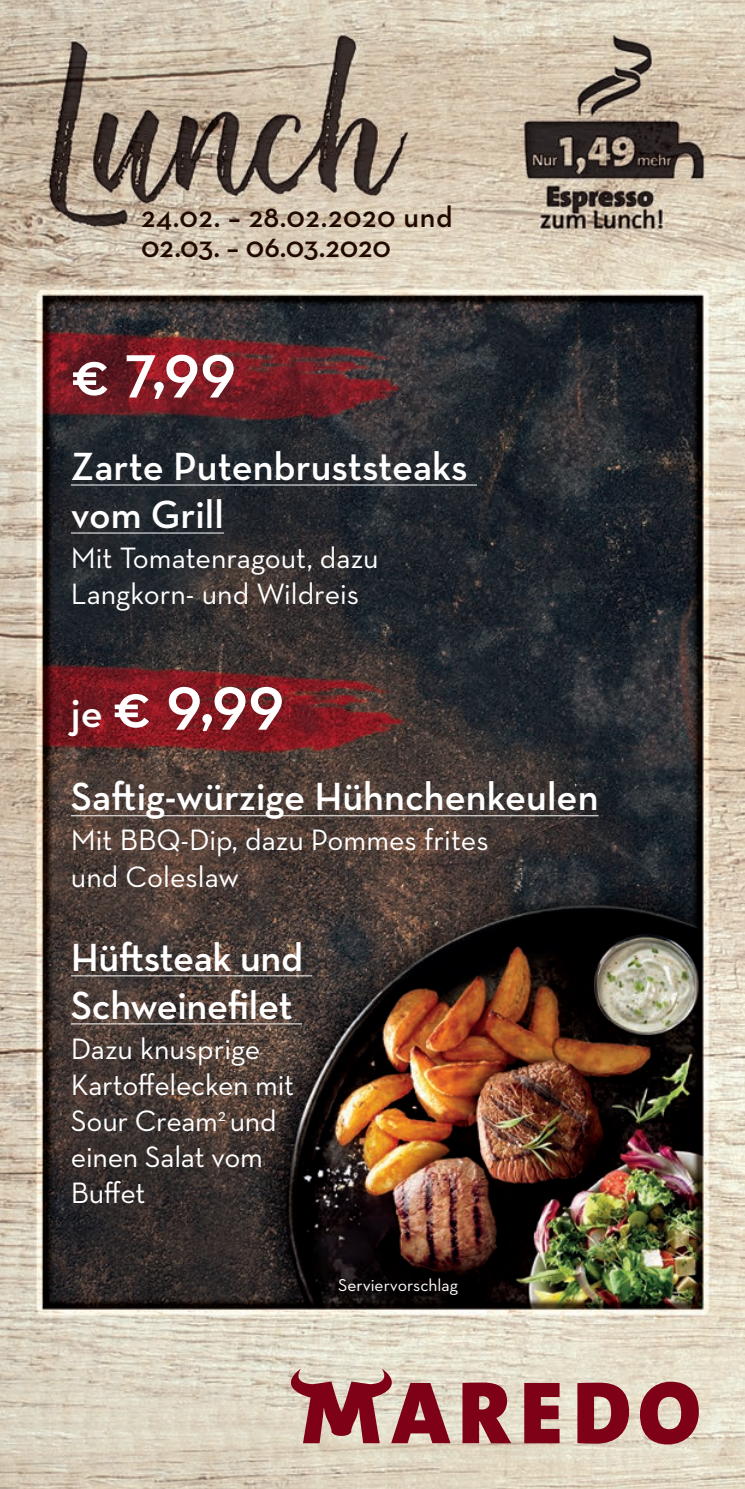
<style>
.page{position:relative;width:745px;height:1489px;background:#fff}
.page>*{position:absolute;margin:0;border:0;box-sizing:border-box;transform-origin:0 0}
.t1{font:600 69.5px "Neutraface Text";color:#fff}
.t2{font:600 40px/48px "Neutraface Text";letter-spacing:-.005em;color:#fff}
.t3{font:30px/36px "Neutraface Text";letter-spacing:-.005em;color:#fff}
.t4{font:600 30px/30px "Neutraface Text";letter-spacing:.015em;color:#220900}
.t5{font:17.5px "Neutraface Text";color:#fff}
.s1{font-size:63.75px}
.s2{font-size:42px}
</style>
<div class="page">
<img style="left:0;top:0;width:744px;height:1488px">
<svg style="left:291px;top:1368px;width:159px;height:74px;background:#b27274"></svg>
<svg style="left:462px;top:1382px;width:49px;height:60px;background:#983845"></svg>
<svg style="left:524px;top:1382px;width:35px;height:60px;background:#912938"></svg>
<svg style="left:577px;top:1382px;width:51px;height:61px;background:#993b46"></svg>
<svg style="left:639px;top:1381px;width:59px;height:63px;background:#a45159"></svg>
<hr style="left:71px;top:484px;width:405px;height:1px;background:#fff">
<hr style="left:71px;top:532px;width:153px;height:1px;background:#fff">
<hr style="left:71px;top:815px;width:527px;height:1px;background:#fff">
<hr style="left:71px;top:975px;width:241px;height:1px;background:#fff">
<hr style="left:71px;top:1023px;width:231px;height:1px;background:#fff">
<p class="t4" style="left:141px;top:202px;width:313px">24.02. – 28.02.2020 und<br>02.03. – 06.03.2020</p>
<h1 class="t1" style="left:71px;top:324px;width:167px"><span class="s1">€</span> 7,99</h1>
<h2 class="t2" style="left:71px;top:441px;width:398px">Zarte Putenbruststeaks vom Grill</h2>
<p class="t3" style="left:71px;top:539px;width:309px">Mit Tomatenragout, dazu<br>Langkorn- und Wildreis</p>
<h1 class="t1" style="left:71px;top:656px;width:215px"><span class="s2">je</span> <span class="s1">€</span> 9,99</h1>
<h2 class="t2" style="left:71px;top:772px;width:528px">Saftig-würzige Hühnchenkeulen</h2>
<p class="t3" style="left:71px;top:821px;width:419px">Mit BBQ-Dip, dazu Pommes frites und Coleslaw</p>
<h2 class="t2" style="left:71px;top:932px;width:233px">Hüftsteak und<br>Schweinefilet</h2>
<p class="t3" style="left:71px;top:1029px;width:224px">Dazu knusprige<br>Kartoffelecken mit<br>Sour Cream<sup>2</sup> und einen Salat vom<br>Buffet</p>
<p class="t5" style="left:338px;top:1274px;width:121px">Serviervorschlag</p>
<p class="t5" style="left:335px;top:1279px;width:121px">Serviervorschlag</p>
</div>
